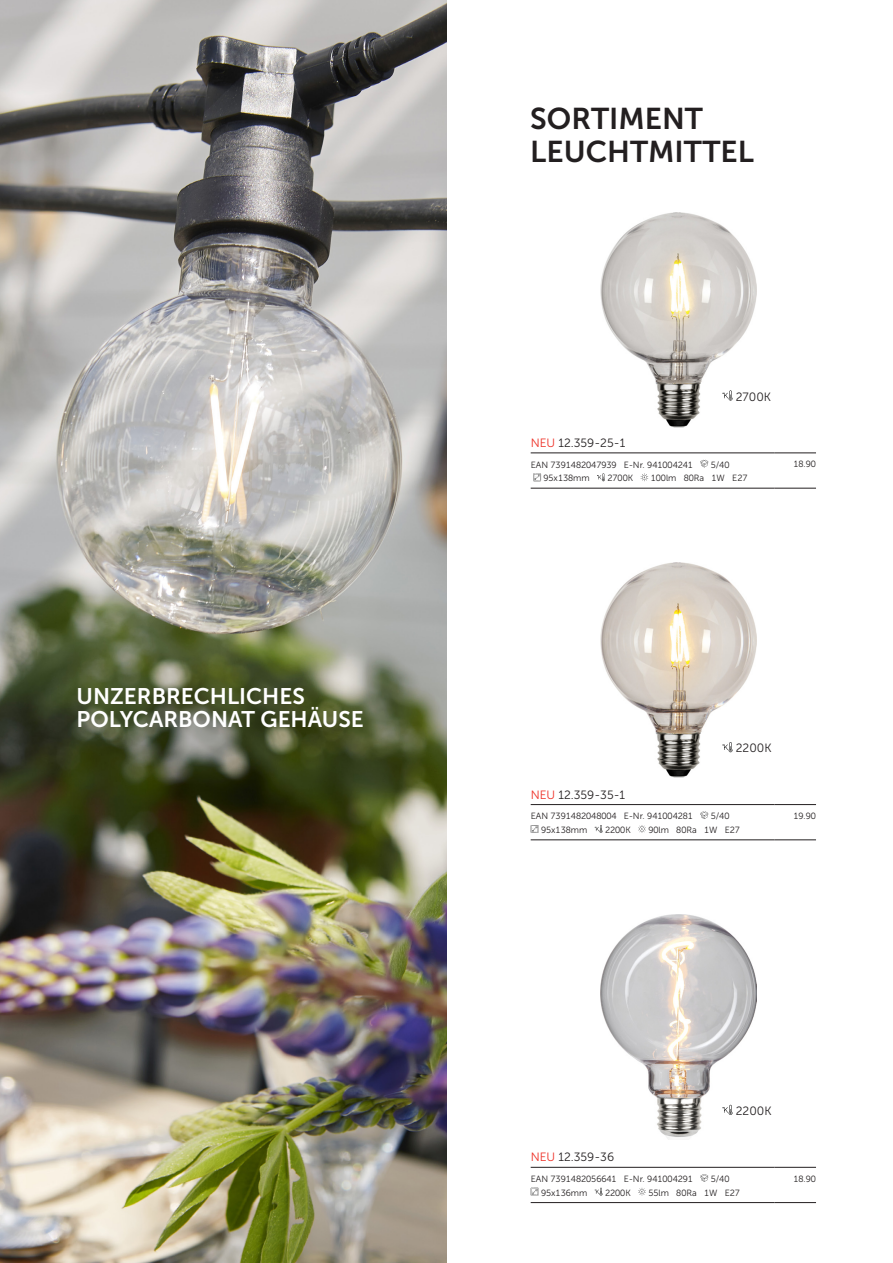
<style>
.page{position:relative;width:893px;height:1263px;background:#fff}
.page>*{position:absolute;margin:0;border:0;box-sizing:border-box;transform-origin:0 0}
.Hinweis{font:30px/33px "Museo Sans 700";color:#231f20}
.Hinweis-2{font:22.5px/22.5px "Museo Sans 700";color:#fff}
.Tabelle_Kopfzeile{font:12px "Museo Sans 300";color:#231f20}
.Tabelle_Grundtext{font:9px "Museo Sans 300";color:#231f20}
.s1{color:#ee2e24}
</style>
<div class="page">
<img style="left:0;top:0;width:446px;height:1263px">
<img style="left:600px;top:212px;width:157px;height:215px">
<hr style="left:531px;top:452px;width:243px;height:1px;background:#231f20">
<hr style="left:774px;top:452px;width:42px;height:1px;background:#231f20">
<hr style="left:531px;top:488px;width:243px;height:1px;background:#231f20">
<hr style="left:774px;top:488px;width:42px;height:1px;background:#231f20">
<svg style="left:700px;top:460px;width:8px;height:7px"></svg>
<svg style="left:533px;top:473px;width:8px;height:8px"></svg>
<svg style="left:597px;top:473px;width:8px;height:8px"></svg>
<svg style="left:641px;top:473px;width:7px;height:8px"></svg>
<hr style="left:531px;top:804px;width:243px;height:1px;background:#231f20">
<hr style="left:774px;top:804px;width:42px;height:1px;background:#231f20">
<hr style="left:531px;top:839px;width:243px;height:1px;background:#231f20">
<hr style="left:774px;top:839px;width:42px;height:1px;background:#231f20">
<svg style="left:700px;top:811px;width:8px;height:8px"></svg>
<svg style="left:531px;top:825px;width:8px;height:8px"></svg>
<svg style="left:595px;top:825px;width:7px;height:8px"></svg>
<svg style="left:638px;top:825px;width:8px;height:8px"></svg>
<hr style="left:531px;top:1167px;width:243px;height:1px;background:#231f20">
<hr style="left:774px;top:1167px;width:42px;height:1px;background:#231f20">
<hr style="left:531px;top:1202px;width:243px;height:1px;background:#231f20">
<hr style="left:774px;top:1202px;width:42px;height:1px;background:#231f20">
<svg style="left:700px;top:1174px;width:8px;height:8px"></svg>
<svg style="left:531px;top:1188px;width:8px;height:8px"></svg>
<svg style="left:595px;top:1188px;width:7px;height:8px"></svg>
<svg style="left:638px;top:1188px;width:8px;height:8px"></svg>
<img style="left:600px;top:563px;width:157px;height:214px">
<img style="left:600px;top:914px;width:157px;height:226px">
<svg style="left:722px;top:1105px;width:10px;height:10px"></svg>
<svg style="left:722px;top:742px;width:10px;height:10px"></svg>
<svg style="left:722px;top:390px;width:10px;height:11px"></svg>
<p class="Hinweis-2" style="left:77px;top:685px;width:289px">UNZERBRECHLICHES<br>POLYCARBONAT GEHÄUSE</p>
<p class="Hinweis" style="left:530px;top:102px;width:225px">SORTIMENT<br>LEUCHTMITTEL</p>
<p class="Tabelle_Kopfzeile" style="left:736px;top:390px;width:37px">2700K</p>
<p class="Tabelle_Kopfzeile" style="left:531px;top:436px;width:96px"><span class="s1">NEU</span> 12.359-25-1</p>
<p class="Tabelle_Grundtext" style="left:531px;top:460px;width:164px">EAN 7391482047939 E-Nr. 941004241</p>
<p class="Tabelle_Grundtext" style="left:711px;top:460px;width:20px">5/40</p>
<p class="Tabelle_Grundtext" style="left:543px;top:473px;width:48px">95x138mm</p>
<p class="Tabelle_Grundtext" style="left:607px;top:473px;width:27px">2700K</p>
<p class="Tabelle_Grundtext" style="left:651px;top:473px;width:98px">100lm 80Ra 1W E27</p>
<p class="Tabelle_Grundtext" style="left:793px;top:459px;width:24px">18.90</p>
<p class="Tabelle_Kopfzeile" style="left:736px;top:742px;width:37px">2200K</p>
<p class="Tabelle_Kopfzeile" style="left:531px;top:788px;width:96px"><span class="s1">NEU</span> 12.359-35-1</p>
<p class="Tabelle_Grundtext" style="left:531px;top:811px;width:164px">EAN 7391482048004 E-Nr. 941004281</p>
<p class="Tabelle_Grundtext" style="left:711px;top:811px;width:20px">5/40</p>
<p class="Tabelle_Grundtext" style="left:541px;top:825px;width:48px">95x138mm</p>
<p class="Tabelle_Grundtext" style="left:605px;top:825px;width:27px">2200K</p>
<p class="Tabelle_Grundtext" style="left:648px;top:825px;width:93px">90lm 80Ra 1W E27</p>
<p class="Tabelle_Grundtext" style="left:793px;top:811px;width:24px">19.90</p>
<p class="Tabelle_Kopfzeile" style="left:736px;top:1104px;width:37px">2200K</p>
<p class="Tabelle_Kopfzeile" style="left:531px;top:1151px;width:85px"><span class="s1">NEU</span> 12.359-36</p>
<p class="Tabelle_Grundtext" style="left:531px;top:1174px;width:164px">EAN 7391482056641 E-Nr. 941004291</p>
<p class="Tabelle_Grundtext" style="left:711px;top:1174px;width:20px">5/40</p>
<p class="Tabelle_Grundtext" style="left:541px;top:1188px;width:48px">95x136mm</p>
<p class="Tabelle_Grundtext" style="left:605px;top:1188px;width:27px">2200K</p>
<p class="Tabelle_Grundtext" style="left:648px;top:1188px;width:93px">55lm 80Ra 1W E27</p>
<p class="Tabelle_Grundtext" style="left:793px;top:1173px;width:24px">18.90</p>
</div>
